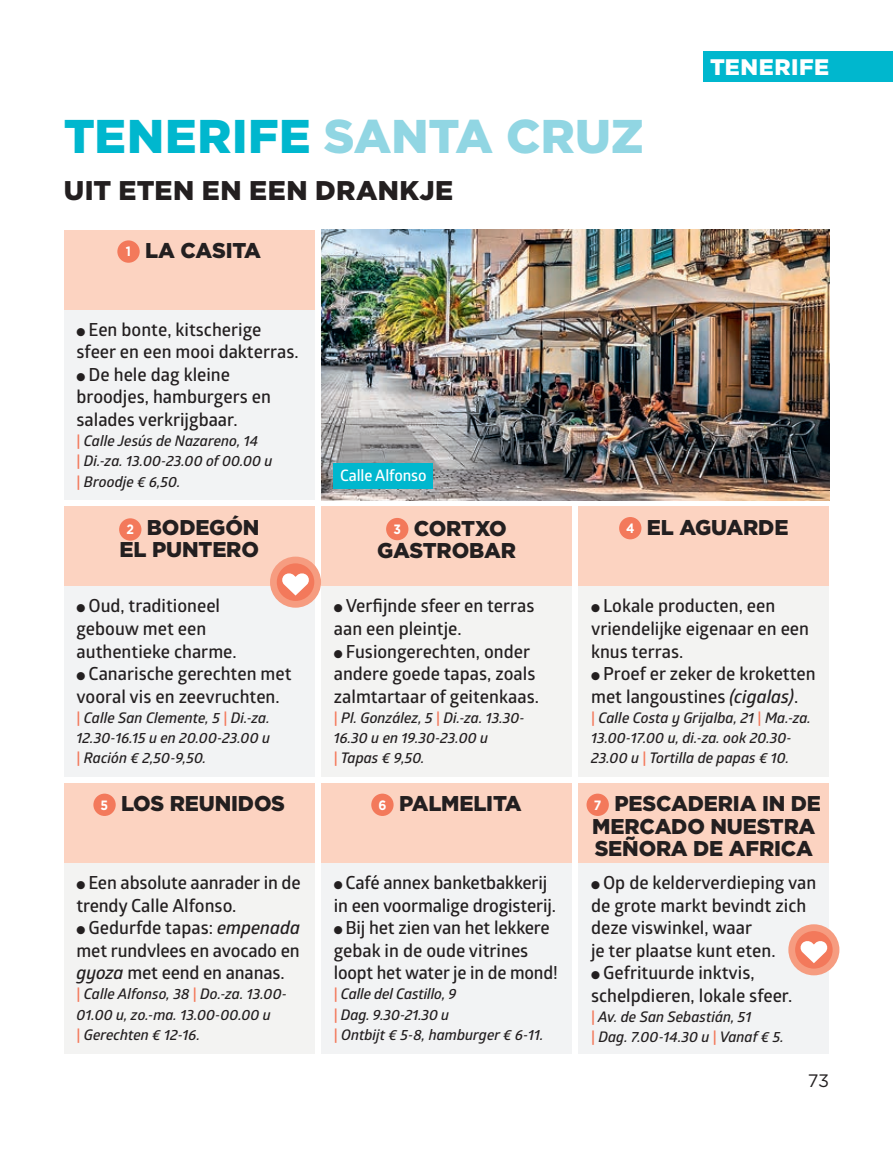
<style>
.page{position:relative;width:893px;height:1149px;background:#fff}
.page>*{position:absolute;margin:0;border:0;box-sizing:border-box;transform-origin:0 0}
.t1{font:900 47.25px "Gotham";letter-spacing:.01em;color:#91d6e3}
.t2{font:900 27px "Gotham";letter-spacing:.02em;color:#231f20}
.t3{font:900 22.5px "Gotham";letter-spacing:.02em;color:#fff}
.t4{font:900 21.38px/22.1px "Gotham";letter-spacing:-.01em;color:#231f20;text-align:center}
.t5{font:600 18px/22.5px "Glober";color:#231f20}
.t6{font:18px "Gotham";color:#231f20}
.t7{font:600 15.75px "Glober";letter-spacing:-.005em;color:#fff}
.t8{font:italic 600 14.62px/20.2px "Glober";color:#231f20}
.s1{color:#00b7ce}
.s2{font-weight:700;font-size:13.5px;color:#fff}
.s3{font-style:normal;color:#f3795b}
.s4{font-style:italic}
</style>
<div class="page">
<div style="left:64px;top:506px;width:251px;height:80px;background:#fcd3c1"></div>
<div style="left:119px;top:518px;width:22px;height:22px;background:#f3795b;border-radius:50%"></div>
<div style="left:321px;top:506px;width:251px;height:80px;background:#fcd3c1"></div>
<div style="left:386px;top:517px;width:22px;height:23px;background:#f3795b;border-radius:50%"></div>
<div style="left:64px;top:782px;width:251px;height:80px;background:#fcd3c1"></div>
<div style="left:93px;top:793px;width:23px;height:22px;background:#f3795b;border-radius:50%"></div>
<div style="left:321px;top:782px;width:251px;height:80px;background:#fcd3c1"></div>
<div style="left:371px;top:793px;width:23px;height:22px;background:#f3795b;border-radius:50%"></div>
<div style="left:578px;top:782px;width:251px;height:80px;background:#fcd3c1"></div>
<div style="left:586px;top:793px;width:23px;height:22px;background:#f3795b;border-radius:50%"></div>
<div style="left:64px;top:586px;width:251px;height:190px;background:#f2f3f4"></div>
<div style="left:578px;top:586px;width:251px;height:190px;background:#f3f3f2"></div>
<div style="left:64px;top:309px;width:251px;height:191px;background:#f2f3f4"></div>
<div style="left:321px;top:586px;width:251px;height:190px;background:#f3f3f2"></div>
<div style="left:578px;top:862px;width:251px;height:190px;background:#f2f3f4"></div>
<div style="left:64px;top:862px;width:251px;height:190px;background:#f3f3f2"></div>
<div style="left:321px;top:862px;width:251px;height:190px;background:#f2f3f4"></div>
<div style="left:64px;top:230px;width:251px;height:79px;background:#fcd3c1"></div>
<div style="left:117px;top:240px;width:23px;height:23px;background:#f3795b;border-radius:50%"></div>
<div style="left:578px;top:506px;width:251px;height:80px;background:#fcd3c1"></div>
<div style="left:619px;top:517px;width:22px;height:22px;background:#f3795b;border-radius:50%"></div>
<img style="left:321px;top:230px;width:508px;height:270px">
<svg style="left:273px;top:560px;width:45px;height:44px"></svg>
<div style="left:270px;top:556px;width:51px;height:51px;border:7px solid #f69c80;border-radius:50%"></div>
<svg style="left:281px;top:572px;width:29px;height:23px"></svg>
<div style="left:334px;top:463px;width:99px;height:25px;background:#00b7ce"></div>
<div style="left:704px;top:51px;width:189px;height:31px;background:#00b7ce"></div>
<svg style="left:792px;top:927px;width:44px;height:44px"></svg>
<div style="left:788px;top:924px;width:51px;height:51px;border:7px solid #f69c80;border-radius:50%"></div>
<svg style="left:800px;top:940px;width:28px;height:22px"></svg>
<h1 class="t1" style="left:64px;top:104px;width:582px"><span class="s1">TENERIFE</span> SANTA CRUZ</h1>
<h2 class="t2" style="left:64px;top:172px;width:391px">UIT ETEN EN EEN DRANKJE</h2>
<p class="t4" style="left:126px;top:239px;width:137px"><span class="s2">1</span> LA CASITA</p>
<p class="t5" style="left:77px;top:317px;width:224px">● Een bonte, kitscherige sfeer en een mooi dakterras.</p>
<p class="t5" style="left:77px;top:362px;width:196px">● De hele dag kleine broodjes, hamburgers en salades verkrijgbaar.</p>
<p class="t8" style="left:77px;top:430px;width:198px"><span class="s3">|</span> Calle Jesús de Nazareno, 14<br><span class="s3">|</span> Di.-za. 13.00-23.00 of 00.00 u <span class="s3">|</span> Broodje € 6,50.</p>
<p class="t7" style="left:340px;top:464px;width:88px">Calle Alfonso</p>
<p class="t3" style="left:710px;top:52px;width:121px">TENERIFE</p>
<p class="t4" style="left:120px;top:516px;width:141px"><span class="s2">2</span> BODEGÓN<br>EL PUNTERO</p>
<p class="t4" style="left:377px;top:516px;width:140px"><span class="s2">3</span> CORTXO<br>GASTROBAR</p>
<p class="t5" style="left:77px;top:594px;width:162px">● Oud, traditioneel gebouw met een authentieke charme.</p>
<p class="t5" style="left:77px;top:661px;width:217px">● Canarische gerechten met vooral vis en zeevruchten.</p>
<p class="t8" style="left:77px;top:706px;width:195px;text-align:justify"><span class="s3">|</span> Calle San Clemente, 5 <span class="s3">|</span> Di.-za.<br>12.30-16.15 u en 20.00-23.00 u <span class="s3">|</span> Ración € 2,50-9,50.</p>
<p class="t5" style="left:334px;top:594px;width:202px">● Verfijnde sfeer en terras aan een pleintje.</p>
<p class="t5" style="left:334px;top:639px;width:207px">● Fusiongerechten, onder andere goede tapas, zoals zalmtartaar of geitenkaas.</p>
<p class="t8" style="left:334px;top:706px;width:192px"><span class="s3">|</span> Pl. González, 5 <span class="s3">|</span> Di.-za. 13.30-<br>16.30 u en 19.30-23.00 u<br><span class="s3">|</span> Tapas € 9,50.</p>
<p class="t4" style="left:626px;top:516px;width:164px"><span class="s2">4</span> EL AGUARDE</p>
<p class="t5" style="left:591px;top:594px;width:219px">● Lokale producten, een vriendelijke eigenaar en een knus terras.</p>
<p class="t5" style="left:591px;top:661px;width:226px">● Proef er zeker de kroketten met langoustines <span class="s4">(cigalas)</span>.</p>
<p class="t8" style="left:591px;top:706px;width:221px"><span class="s3">|</span> Calle Costa y Grijalba, 21 <span class="s3">|</span> Ma.-za.<br>13.00-17.00 u, di.-za. ook 20.30-<br>23.00 u <span class="s3">|</span> Tortilla de papas € 10.</p>
<p class="t4" style="left:101px;top:792px;width:186px"><span class="s2">5</span> LOS REUNIDOS</p>
<p class="t4" style="left:378px;top:792px;width:145px"><span class="s2">6</span> PALMELITA</p>
<p class="t4" style="left:592px;top:792px;width:230px;text-align:left"><span class="s2">7</span> PESCADERIA IN DE<br>MERCADO NUESTRA<br>SEÑORA DE AFRICA</p>
<p class="t5" style="left:77px;top:870px;width:226px">● Een absolute aanrader in de trendy Calle Alfonso.</p>
<p class="t5" style="left:77px;top:915px;width:225px;text-align:justify">● Gedurfde tapas: <span class="s4">empenada </span>met rundvlees en avocado en <span class="s4">gyoza</span> met eend en ananas.</p>
<p class="t8" style="left:77px;top:983px;width:212px"><span class="s3">|</span> Calle Alfonso, 38 <span class="s3">|</span> Do.-za. 13.00-<br>01.00 u, zo.-ma. 13.00-00.00 u<br><span class="s3">|</span> Gerechten € 12-16.</p>
<p class="t5" style="left:334px;top:870px;width:224px">● Café annex banketbakkerij in een voormalige drogisterij.</p>
<p class="t5" style="left:334px;top:915px;width:225px">● Bij het zien van het lekkere gebak in de oude vitrines loopt het water je in de mond!</p>
<p class="t8" style="left:334px;top:983px;width:211px"><span class="s3">|</span> Calle del Castillo, 9<br><span class="s3">|</span> Dag. 9.30-21.30 u<br><span class="s3">|</span> Ontbijt € 5-8, hamburger € 6-11.</p>
<p class="t5" style="left:591px;top:870px;width:227px">● Op de kelderverdieping van de grote markt bevindt zich deze viswinkel, waar<br>je ter plaatse kunt eten.</p>
<p class="t5" style="left:591px;top:960px;width:203px">● Gefrituurde inktvis, schelpdieren, lokale sfeer.</p>
<p class="t8" style="left:591px;top:1005px;width:194px"><span class="s3">|</span> Av. de San Sebastián, 51<br><span class="s3">|</span> Dag. 7.00-14.30 u <span class="s3">|</span> Vanaf € 5.</p>
<p class="t6" style="left:808px;top:1068px;width:23px">73</p>
</div>
